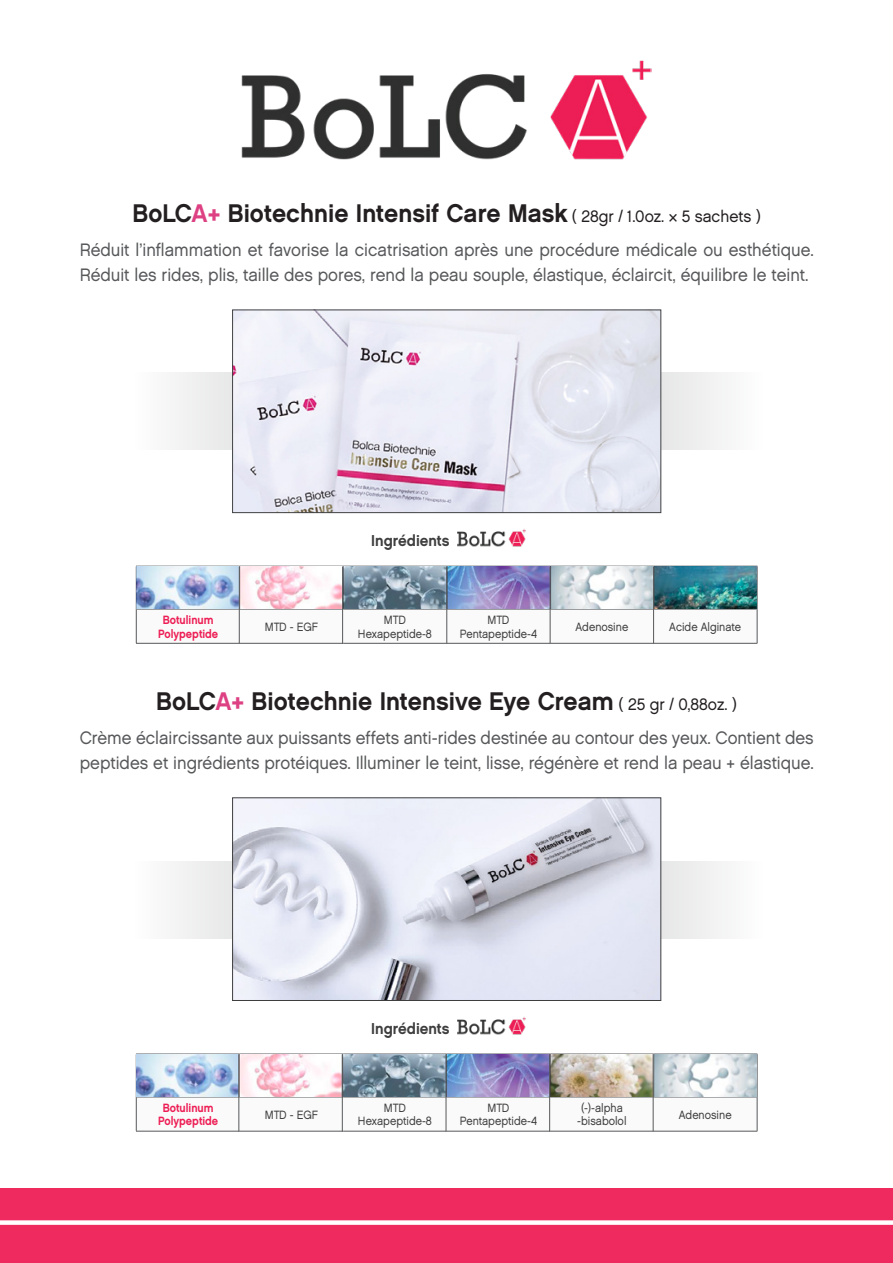
<style>
.page{position:relative;width:893px;height:1263px;background:#fff}
.page>*{position:absolute;margin:0;border:0;box-sizing:border-box;transform-origin:0 0}
.t1{font:25.5px "Chalet New York Nineteen Sixty";color:#231f20;scale:.95 1}
.t2{font:18px/25.5px "Chalet London Nineteen Sixty";color:#57585a;scale:.93 1}
.t3{font:15.75px "Chalet New York Nineteen Sixty";color:#3e3e3f;scale:.94 1}
.t4{font:12px/13.5px "Chalet London Nineteen Sixty";color:#3e3e3f;text-align:center;scale:.9 1}
.t5{font:12px/13.5px "Chalet New York Nineteen Sixty";color:#ed1e55;text-align:center;scale:.9 1}
.s1{color:#dd4083}
.s2{font-family:"Chalet London Nineteen Sixty";font-size:16.5px}
</style>
<div class="page">
<img style="left:242px;top:60px;width:409px;height:100px">
<div style="left:588px;top:861px;width:175px;height:77px;background:#f2f2f2"></div>
<div style="left:134px;top:861px;width:174px;height:77px;background:#f2f2f3"></div>
<div style="left:588px;top:373px;width:175px;height:76px;background:#f2f2f2"></div>
<div style="left:134px;top:373px;width:174px;height:76px;background:#f2f2f3"></div>
<img style="left:234px;top:311px;width:425px;height:200px">
<div style="left:232px;top:309px;width:429px;height:204px;border:1px solid #414243"></div>
<svg style="left:137px;top:610px;width:620px;height:33px"></svg>
<hr style="left:136px;top:566px;width:1px;height:43px;background:#57585a">
<hr style="left:654px;top:566px;width:103px;height:1px;background:#57585a">
<hr style="left:757px;top:566px;width:1px;height:43px;background:#57585a">
<hr style="left:136px;top:609px;width:1px;height:34px;background:#57585a">
<hr style="left:757px;top:609px;width:1px;height:34px;background:#57585a">
<hr style="left:136px;top:643px;width:104px;height:1px;background:#57585a">
<hr style="left:240px;top:643px;width:103px;height:1px;background:#57585a">
<hr style="left:343px;top:643px;width:104px;height:1px;background:#57585a">
<hr style="left:447px;top:643px;width:103px;height:1px;background:#57585a">
<hr style="left:550px;top:643px;width:104px;height:1px;background:#57585a">
<hr style="left:654px;top:643px;width:103px;height:1px;background:#57585a">
<hr style="left:137px;top:609px;width:103px;height:1px;background:#808285">
<hr style="left:240px;top:609px;width:103px;height:1px;background:#808285">
<hr style="left:343px;top:609px;width:104px;height:1px;background:#808285">
<hr style="left:447px;top:609px;width:103px;height:1px;background:#808285">
<hr style="left:550px;top:609px;width:104px;height:1px;background:#808285">
<hr style="left:654px;top:609px;width:103px;height:1px;background:#808285">
<img style="left:137px;top:566px;width:619px;height:43px">
<img style="left:234px;top:799px;width:425px;height:200px">
<div style="left:232px;top:797px;width:429px;height:204px;border:1px solid #3e3e3f"></div>
<svg style="left:137px;top:1098px;width:620px;height:33px"></svg>
<hr style="left:136px;top:1054px;width:1px;height:43px;background:#57585a">
<hr style="left:654px;top:1054px;width:103px;height:1px;background:#57585a">
<hr style="left:757px;top:1054px;width:1px;height:43px;background:#57585a">
<hr style="left:136px;top:1097px;width:1px;height:34px;background:#57585a">
<hr style="left:757px;top:1097px;width:1px;height:34px;background:#57585a">
<hr style="left:136px;top:1131px;width:104px;height:1px;background:#57585a">
<hr style="left:240px;top:1131px;width:103px;height:1px;background:#57585a">
<hr style="left:343px;top:1131px;width:104px;height:1px;background:#57585a">
<hr style="left:447px;top:1131px;width:103px;height:1px;background:#57585a">
<hr style="left:550px;top:1131px;width:104px;height:1px;background:#57585a">
<hr style="left:654px;top:1131px;width:103px;height:1px;background:#57585a">
<hr style="left:137px;top:1097px;width:103px;height:1px;background:#808285">
<hr style="left:240px;top:1097px;width:103px;height:1px;background:#808285">
<hr style="left:343px;top:1097px;width:104px;height:1px;background:#808285">
<hr style="left:447px;top:1097px;width:103px;height:1px;background:#808285">
<hr style="left:550px;top:1097px;width:104px;height:1px;background:#808285">
<hr style="left:654px;top:1097px;width:103px;height:1px;background:#808285">
<img style="left:137px;top:1054px;width:619px;height:43px">
<hr style="left:239px;top:567px;width:1px;height:77px;background:#57585a">
<hr style="left:342px;top:567px;width:1px;height:77px;background:#57585a">
<hr style="left:446px;top:567px;width:1px;height:77px;background:#57585a">
<hr style="left:550px;top:567px;width:1px;height:77px;background:#57585a">
<hr style="left:653px;top:567px;width:1px;height:77px;background:#57585a">
<hr style="left:239px;top:1054px;width:1px;height:77px;background:#57585a">
<hr style="left:342px;top:1054px;width:1px;height:77px;background:#57585a">
<hr style="left:446px;top:1054px;width:1px;height:77px;background:#57585a">
<hr style="left:549px;top:1054px;width:1px;height:77px;background:#57585a">
<hr style="left:653px;top:1054px;width:1px;height:77px;background:#57585a">
<img style="left:458px;top:529px;width:67px;height:18px">
<img style="left:458px;top:1017px;width:67px;height:18px">
<div style="left:0;top:1188px;width:893px;height:75px;background:#ee2a5f"></div>
<div style="left:0;top:1220px;width:893px;height:5px;background:#fff"></div>
<p class="t1" style="left:132px;top:197px;width:663px">BoLC<span class="s1">A+</span> Biotechnie Intensif Care Mask <span class="s2">( 28gr / 1.0oz. × 5 sachets )</span></p>
<p class="t2" style="left:80px;top:237px;width:791px">Réduit l’inflammation et favorise la cicatrisation après une procédure médicale ou esthétique.<br>Réduit les rides, plis, taille des pores, rend la peau souple, élastique, éclaircit, équilibre le teint.</p>
<p class="t3" style="left:371px;top:530px;width:85px">Ingrédients</p>
<p class="t5" style="left:158px;top:613px;width:68px">Botulinum<br>Polypeptide</p>
<p class="t4" style="left:265px;top:620px;width:61px">MTD - EGF</p>
<p class="t4" style="left:358px;top:613px;width:84px">MTD<br>Hexapeptide-8</p>
<p class="t4" style="left:460px;top:613px;width:87px">MTD<br>Pentapeptide-4</p>
<p class="t4" style="left:575px;top:620px;width:60px">Adenosine</p>
<p class="t4" style="left:669px;top:620px;width:82px">Acide Alginate</p>
<p class="t1" style="left:156px;top:685px;width:613px">BoLC<span class="s1">A+</span> Biotechnie Intensive Eye Cream <span class="s2">( 25 gr / 0,88oz. )</span></p>
<p class="t2" style="left:80px;top:724px;width:791px">Crème éclaircissante aux puissants effets anti-rides destinée au contour des yeux. Contient des peptides et ingrédients protéiques. Illuminer le teint, lisse, régénère et rend la peau + élastique.</p>
<p class="t3" style="left:371px;top:1019px;width:85px">Ingrédients</p>
<p class="t5" style="left:158px;top:1101px;width:68px">Botulinum<br>Polypeptide</p>
<p class="t4" style="left:265px;top:1108px;width:61px">MTD - EGF</p>
<p class="t4" style="left:358px;top:1101px;width:84px">MTD<br>Hexapeptide-8</p>
<p class="t4" style="left:460px;top:1101px;width:87px">MTD<br>Pentapeptide-4</p>
<p class="t4" style="left:577px;top:1101px;width:56px">(-)-alpha -bisabolol</p>
<p class="t4" style="left:679px;top:1108px;width:60px">Adenosine</p>
</div>
